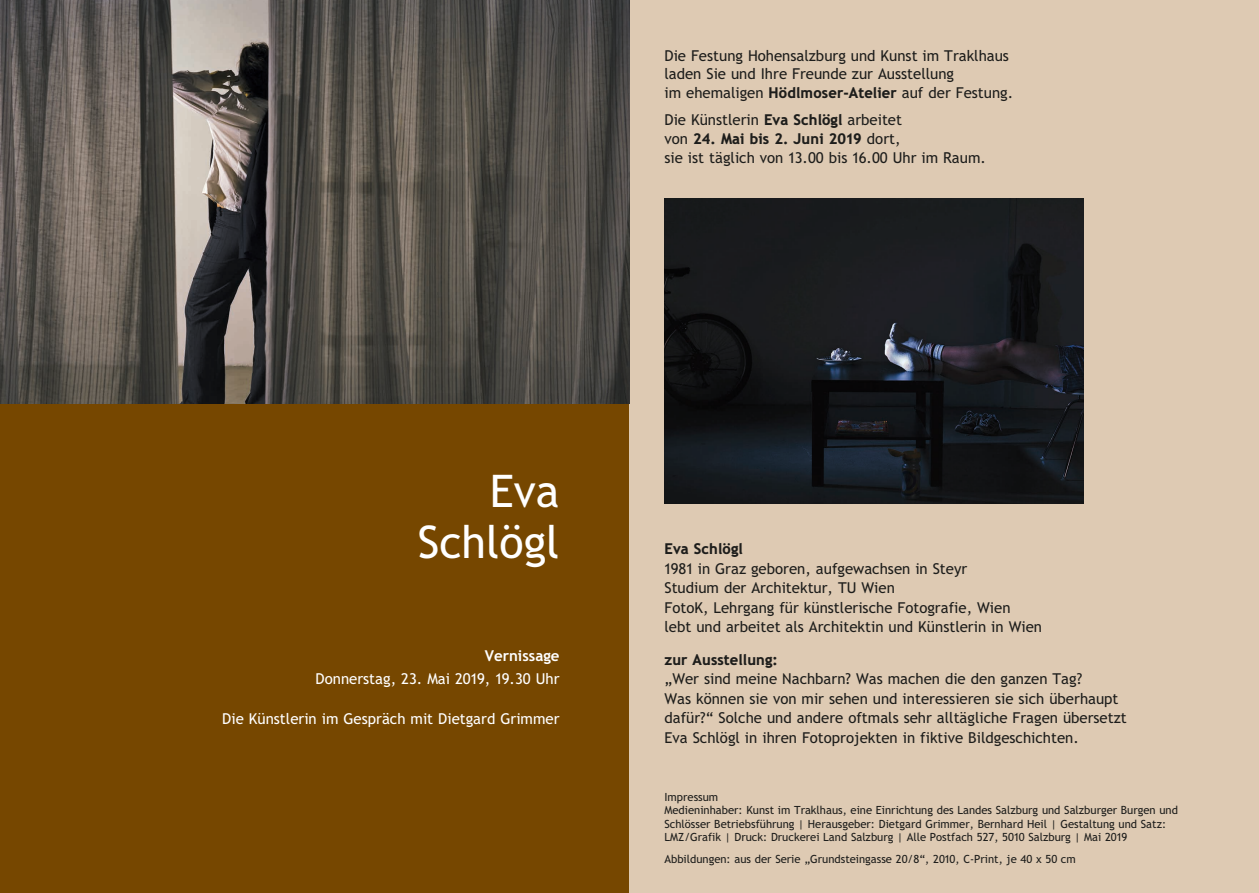
<style>
.page{position:relative;width:1259px;height:893px;background:#fff}
.page>*{position:absolute;margin:0;border:0;box-sizing:border-box;transform-origin:0 0}
.t1{font:45px "Trebuchet SBG2";color:#fff}
.Fließtext{font:15px/19.5px "Trebuchet SBG2";color:#1d1d1b}
.t2{font:15px "Trebuchet SBG2";color:#fff}
.Fließtext-2{font:900 15px "Trebuchet SBG2";color:#1d1d1b}
.t3{font:700 15px "Trebuchet SBG2";color:#fff}
.Fließtext-3{font:11.25px/13.5px "Trebuchet SBG2";color:#1d1d1b}
.Bildbeschreibungstex{font:11.25px "Trebuchet SBG2";color:#1d1d1b}
.s1{font-weight:900}
.s2{font-weight:400}
</style>
<div class="page">
<div style="left:0;top:397px;width:629px;height:496px;background:#764700"></div>
<div style="left:629px;top:0;width:630px;height:893px;background:#decab3"></div>
<img style="left:664px;top:198px;width:419px;height:305px">
<img style="left:0;top:0;width:629px;height:404px">
<p class="Fließtext" style="left:664px;top:46px;width:346px">Die Festung Hohensalzburg und Kunst im Traklhaus</p>
<p class="Fließtext" style="left:664px;top:65px;width:291px">laden Sie und Ihre Freunde zur Ausstellung</p>
<p class="Fließtext" style="left:664px;top:83px;width:350px">im ehemaligen <span class="s1">Hödlmoser-Atelier</span> auf der Festung.</p>
<p class="Fließtext" style="left:664px;top:111px;width:239px">Die Künstlerin <span class="s1">Eva Schlögl</span> arbeitet</p>
<p class="Fließtext-2" style="left:664px;top:130px;width:238px"><span class="s2">von</span> 24. Mai bis 2. Juni 2019 <span class="s2">dort,</span></p>
<p class="Fließtext" style="left:664px;top:148px;width:323px">sie ist täglich von 13.00 bis 16.00 Uhr im Raum.</p>
<p class="t1" style="left:490px;top:464px;width:71px">Eva</p>
<p class="t1" style="left:418px;top:515px;width:143px">Schlögl</p>
<p class="t3" style="left:485px;top:647px;width:76px">Vernissage</p>
<p class="t2" style="left:315px;top:670px;width:245px">Donnerstag, 23. Mai 2019, 19.30 Uhr</p>
<p class="t2" style="left:222px;top:710px;width:339px">Die Künstlerin im Gespräch mit Dietgard Grimmer</p>
<p class="Fließtext-2" style="left:664px;top:540px;width:80px">Eva Schlögl</p>
<p class="Fließtext" style="left:664px;top:559px;width:304px">1981 in Graz geboren, aufgewachsen in Steyr</p>
<p class="Fließtext" style="left:664px;top:578px;width:232px">Studium der Architektur, TU Wien</p>
<p class="Fließtext" style="left:664px;top:598px;width:348px">FotoK, Lehrgang für künstlerische Fotografie, Wien</p>
<p class="Fließtext" style="left:664px;top:617px;width:379px">lebt und arbeitet als Architektin und Künstlerin in Wien</p>
<p class="Fließtext-2" style="left:664px;top:650px;width:115px">zur Ausstellung:</p>
<p class="Fließtext" style="left:664px;top:669px;width:464px">„Wer sind meine Nachbarn? Was machen die den ganzen Tag?<br>Was können sie von mir sehen und interessieren sie sich überhaupt dafür?“ Solche und andere oftmals sehr alltägliche Fragen übersetzt Eva Schlögl in ihren Fotoprojekten in fiktive Bildgeschichten.</p>
<p class="Fließtext-3" style="left:664px;top:790px;width:55px">Impressum</p>
<p class="Fließtext-3" style="left:664px;top:804px;width:515px">Medieninhaber: Kunst im Traklhaus, eine Einrichtung des Landes Salzburg und Salzburger Burgen und<br>Schlösser Betriebsführung | Herausgeber: Dietgard Grimmer, Bernhard Heil | Gestaltung und Satz:<br>LMZ/Grafik | Druck: Druckerei Land Salzburg | Alle Postfach 527, 5010 Salzburg | Mai 2019</p>
<p class="Bildbeschreibungstex" style="left:664px;top:853px;width:413px">Abbildungen: aus der Serie „Grundsteingasse 20/8“, 2010, C-Print, je 40 x 50 cm</p>
</div>
